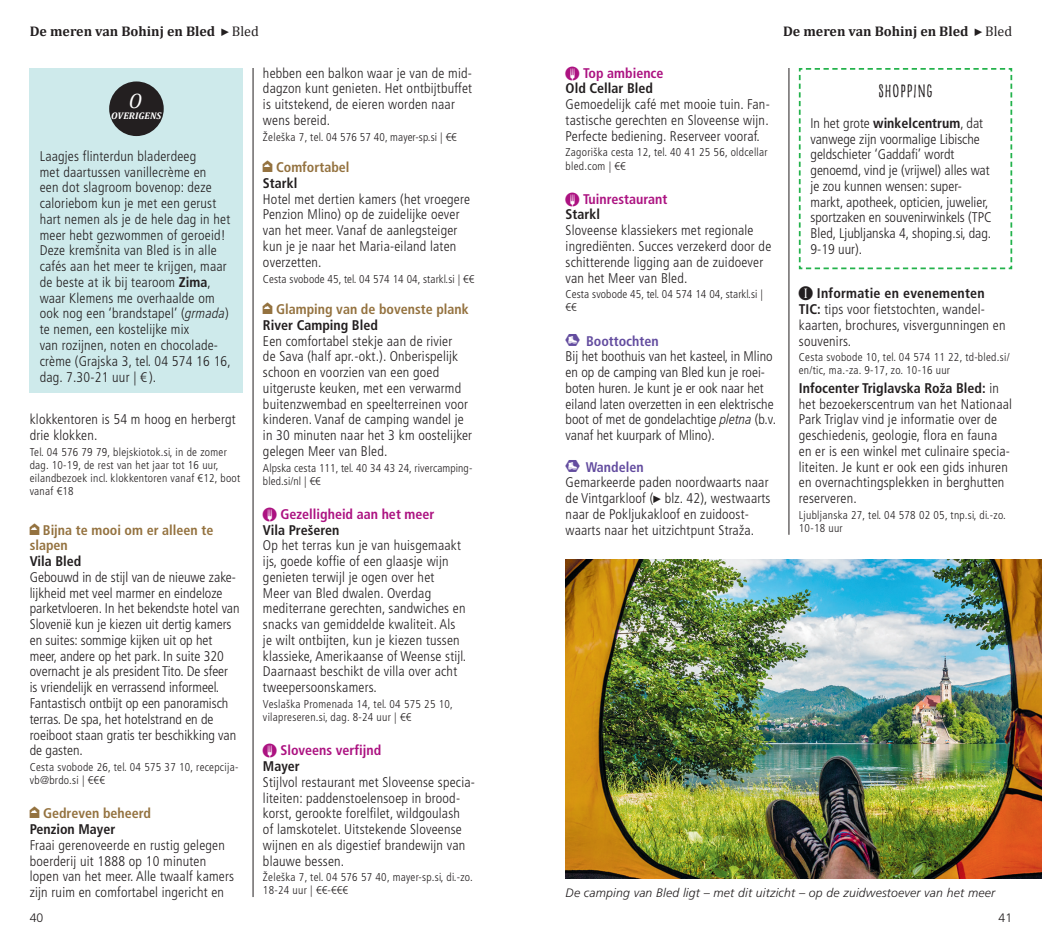
<style>
.page{position:relative;width:1042px;height:943px;background:#fff}
.page>*{position:absolute;margin:0;border:0;box-sizing:border-box;transform-origin:0 0}
.t1{font:italic 21px "Cambria";color:#fff}
.t2{font:19.25px "Goodlife Sans Condensed";letter-spacing:.015em;color:#231f20}
.t3{font:14px/15.8px "DM Frutiger LT Pro 47 Light Cn";letter-spacing:.015em;color:#231f20}
.t4{font:14px "DM Frutiger LT Pro 67 Bold Cn";color:#231f20}
.t5{font:14px/15.8px "DM Frutiger LT Pro 67 Bold Cn";color:#94723f}
.t6{font:14px "DM Frutiger LT Pro 67 Bold Cn";color:#ac1281}
.t7{font:700 14px "Cambria";color:#231f20}
.t8{font:14px "DM Frutiger LT Pro 67 Bold Cn";color:#634c9f}
.t9{font:italic 300 12.25px "DM Frutiger LT Pro 46";letter-spacing:.015em;color:#231f20}
.t10{font:300 12.25px "DM Frutiger LT Pro 45";color:#231f20}
.t11{font:11.38px/13.1px "DM Frutiger LT Pro 47 Light Cn";letter-spacing:.025em;color:#231f20}
.t12{font:italic 700 9.62px "Cambria";letter-spacing:.01em;color:#fff}
.s1{font-family:"DDI Ziffern Kreis";font-weight:400}
.s2{font-weight:400}
.s3{font-family:"DM Frutiger LT Pro 67 Bold Cn"}
.s4{font-family:"DM Frutiger LT Pro 48 Light Cn It"}
.s5{font-family:"DDI Ziffern Kreis"}
.s6{font-family:"DM Frutiger LT Pro 47 Light Cn"}
</style>
<div class="page">
<hr style="left:253px;top:68px;width:1px;height:829px;background:#231f20">
<div style="left:30px;top:68px;width:213px;height:325px;background:#ceeaeb"></div>
<div style="left:109px;top:81px;width:55px;height:55px;background:#231f20;border-radius:50%"></div>
<img style="left:566px;top:559px;width:476px;height:319px">
<svg style="left:798px;top:68px;width:215px;height:202px"></svg>
<hr style="left:788px;top:68px;width:1px;height:467px;background:#231f20">
<p class="t7" style="left:30px;top:22px;width:231px">De meren van Bohinj en Bled <span class="s1">&gt;</span> <span class="s2">Bled</span></p>
<p class="t7" style="left:783px;top:22px;width:231px">De meren van Bohinj en Bled <span class="s1">&gt;</span> <span class="s2">Bled</span></p>
<h1 class="t1" style="left:129px;top:86px;width:15px">O</h1>
<p class="t12" style="left:111px;top:109px;width:52px">OVERIGENS</p>
<p class="t3" style="left:40px;top:148px;width:193px">Laagjes flinterdun bladerdeeg<br>met daartussen vanillecrème en<br>een dot slagroom bovenop: deze caloriebom kun je met een gerust hart nemen als je de hele dag in het meer hebt gezwommen of geroeid!<br>Deze kremšnita van Bled is in alle cafés aan het meer te krijgen, maar de beste at ik bij tearoom <span class="s3">Zima</span>, waar Klemens me overhaalde om ook nog een ‘brandstapel’ (<span class="s4">grmada</span>) te nemen, een kostelijke mix<br>van rozijnen, noten en chocolade&shy;crème (Grajska 3, tel. 04 574 16 16, dag. 7.30‑21 uur | € ).</p>
<p class="t3" style="left:30px;top:412px;width:207px">klokkentoren is 54 m hoog en herbergt drie klokken.</p>
<p class="t11" style="left:30px;top:445px;width:212px">Tel. 04 576 79 79, blejskiotok.si, in de zomer dag. 10‑19, de rest van het jaar tot 16 uur, eilandbezoek incl. klokkentoren vanaf €12, boot vanaf €18</p>
<p class="t5" style="left:30px;top:522px;width:185px;text-indent:13px">Bijna te mooi om er alleen te slapen</p>
<p class="t4" style="left:30px;top:553px;width:53px">Vila Bled</p>
<p class="t3" style="left:30px;top:569px;width:211px">Gebouwd in de stijl van de nieuwe zake&shy;lijkheid met veel marmer en eindeloze parketvloeren. In het bekendste hotel van Slovenië kun je kiezen uit dertig kamers en suites: sommige kijken uit op het meer, andere op het park. In suite 320 overnacht je als president Tito. De sfeer<br>is vriendelijk en verrassend informeel.<br>Fantastisch ontbijt op een panoramisch terras. De spa, het hotelstrand en de roeiboot staan gratis ter beschikking van de gasten.</p>
<p class="t11" style="left:30px;top:760px;width:210px">Cesta svobode 26, tel. 04 575 37 10, recepcija&shy;vb@brdo.si | €€€</p>
<p class="t5" style="left:43px;top:805px;width:110px">Gedreven beheerd</p>
<p class="t4" style="left:30px;top:820px;width:87px">Penzion Mayer</p>
<p class="t3" style="left:30px;top:837px;width:206px">Fraai gerenoveerde en rustig gelegen boerderij uit 1888 op 10 minuten lopen van het meer. Alle twaalf kamers zijn ruim en comfortabel ingericht en</p>
<p class="t3" style="left:263px;top:65px;width:211px">hebben een balkon waar je van de mid&shy;dagzon kunt genieten. Het ontbijtbuffet is uitstekend, de eieren worden naar wens bereid.</p>
<p class="t11" style="left:263px;top:130px;width:195px">Želeška 7, tel. 04 576 57 40, mayer-sp.si | €€</p>
<p class="t5" style="left:276px;top:159px;width:75px">Comfortabel</p>
<p class="t4" style="left:263px;top:175px;width:36px">Starkl</p>
<p class="t3" style="left:263px;top:191px;width:209px">Hotel met dertien kamers (het vroegere<br>Penzion Mlino) op de zuidelijke oever van het meer. Vanaf de aanlegsteiger kun je je naar het Maria-eiland laten overzetten.</p>
<p class="t11" style="left:263px;top:272px;width:213px">Cesta svobode 45, tel. 04 574 14 04, starkl.si | €€</p>
<p class="t5" style="left:276px;top:301px;width:194px">Glamping van de bovenste plank</p>
<p class="t4" style="left:263px;top:316px;width:116px">River Camping Bled</p>
<p class="t3" style="left:263px;top:333px;width:211px">Een comfortabel stekje aan de rivier<br>de Sava (half apr.-okt.). Onberispelijk schoon en voorzien van een goed uitgeruste keuken, met een verwarmd buitenzwembad en speelterreinen voor kinderen. Vanaf de camping wandel je in 30 minuten naar het 3 km oostelijker gelegen Meer van Bled.</p>
<p class="t11" style="left:263px;top:461px;width:211px">Alpska cesta 111, tel. 40 34 43 24, rivercamping&shy;bled.si/nl | €€</p>
<p class="t6" style="left:280px;top:505px;width:155px">Gezelligheid aan het meer</p>
<p class="t4" style="left:263px;top:521px;width:78px">Vila Prešeren</p>
<p class="t3" style="left:263px;top:538px;width:205px">Op het terras kun je van huisgemaakt ijs, goede koffie of een glaasje wijn genieten terwijl je ogen over het<br>Meer van Bled dwalen. Overdag mediterrane gerechten, sandwiches en snacks van gemiddelde kwaliteit. Als je wilt ontbijten, kun je kiezen tussen klassieke, Amerikaanse of Weense stijl.<br>Daarnaast beschikt de villa over acht tweepersoonskamers.</p>
<p class="t11" style="left:263px;top:697px;width:192px">Veslaška Promenada 14, tel. 04 575 25 10, vilapreseren.si, dag. 8‑24 uur | €€</p>
<p class="t6" style="left:280px;top:742px;width:102px">Sloveens verfijnd</p>
<p class="t4" style="left:263px;top:757px;width:38px">Mayer</p>
<p class="t3" style="left:263px;top:774px;width:212px">Stijlvol restaurant met Sloveense specia&shy;liteiten: paddenstoelensoep in brood&shy;korst, gerookte forelfilet, wildgoulash of lamskotelet. Uitstekende Sloveense wijnen en als digestief brandewijn van blauwe bessen.</p>
<p class="t11" style="left:263px;top:871px;width:211px">Želeška 7, tel. 04 576 57 40, mayer-sp.si, di.‑zo.<br>18‑24 uur | €€-€€€</p>
<p class="t6" style="left:583px;top:64px;width:82px">Top ambience</p>
<p class="t4" style="left:566px;top:80px;width:89px">Old Cellar Bled</p>
<p class="t3" style="left:566px;top:97px;width:206px;text-align:justify">Gemoedelijk café met mooie tuin. Fan&shy;tastische gerechten en Sloveense wijn.<br>Perfecte bediening. Reserveer vooraf.</p>
<p class="t11" style="left:566px;top:146px;width:204px">Zagoriška cesta 12, tel. 40 41 25 56, oldcellar bled.com | €€</p>
<p class="t6" style="left:583px;top:190px;width:86px">Tuinrestaurant</p>
<p class="t4" style="left:566px;top:206px;width:36px">Starkl</p>
<p class="t3" style="left:566px;top:223px;width:207px">Sloveense klassiekers met regionale ingrediënten. Succes verzekerd door de schitterende ligging aan de zuidoever van het Meer van Bled.</p>
<p class="t11" style="left:566px;top:288px;width:199px">Cesta svobode 45, tel. 04 574 14 04, starkl.si | €€</p>
<p class="t8" style="left:586px;top:332px;width:74px">Boottochten</p>
<p class="t3" style="left:566px;top:349px;width:212px">Bij het boothuis van het kasteel, in Mlino en op de camping van Bled kun je roei&shy;boten huren. Je kunt je er ook naar het eiland laten overzetten in een elektrische boot of met de gondelachtige <span class="s4">pletna</span> (b.v. vanaf het kuurpark of Mlino).</p>
<p class="t8" style="left:586px;top:458px;width:59px">Wandelen</p>
<p class="t3" style="left:566px;top:475px;width:206px">Gemarkeerde paden noordwaarts naar de Vintgarkloof (<span class="s5">&gt;</span> blz. 42), westwaarts naar de Pokljukakloof en zuidoost&shy;waarts naar het uitzichtpunt Straža.</p>
<h2 class="t2" style="left:878px;top:80px;width:56px">Shopping</h2>
<p class="t3" style="left:810px;top:115px;width:183px">In het grote <span class="s3">winkelcentrum</span>, dat vanwege zijn voormalige Libische geldschieter ‘Gaddafi’ wordt genoemd, vind je (vrijwel) alles wat je zou kunnen wensen: super&shy;markt, apotheek, opticien, juwelier, sportzaken en souvenirwinkels (TPC<br>Bled, Ljubljanska 4, shoping.si, dag.<br>9‑19 uur).</p>
<p class="t4" style="left:817px;top:285px;width:169px">Informatie en evenementen</p>
<p class="t3" style="left:799px;top:301px;width:208px"><span class="s3">TIC:</span> tips voor fietstochten, wandel&shy;kaarten, brochures, visvergunningen en souvenirs.</p>
<p class="t11" style="left:799px;top:351px;width:212px">Cesta svobode 10, tel. 04 574 11 22, td-bled.si/ en/tic, ma.‑za. 9‑17, zo. 10-16 uur</p>
<p class="t4" style="left:799px;top:379px;width:201px">Infocenter Triglavska Roža Bled: <span class="s6">in</span></p>
<p class="t3" style="left:799px;top:396px;width:215px">het bezoekerscentrum van het Nationaal Park Triglav vind je informatie over de geschiedenis, geologie, flora en fauna en er is een winkel met culinaire specia&shy;liteiten. Je kunt er ook een gids inhuren en overnachtingsplekken in berghutten reserveren.</p>
<p class="t11" style="left:799px;top:508px;width:208px">Ljubljanska 27, tel. 04 578 02 05, tnp.si, di.‑zo.<br>10‑18 uur</p>
<p class="t9" style="left:566px;top:886px;width:431px">De camping van Bled ligt – met dit uitzicht – op de zuidwestoever van het meer</p>
<p class="t10" style="left:30px;top:911px;width:15px">40</p>
<p class="t10" style="left:998px;top:911px;width:15px">41</p>
</div>
